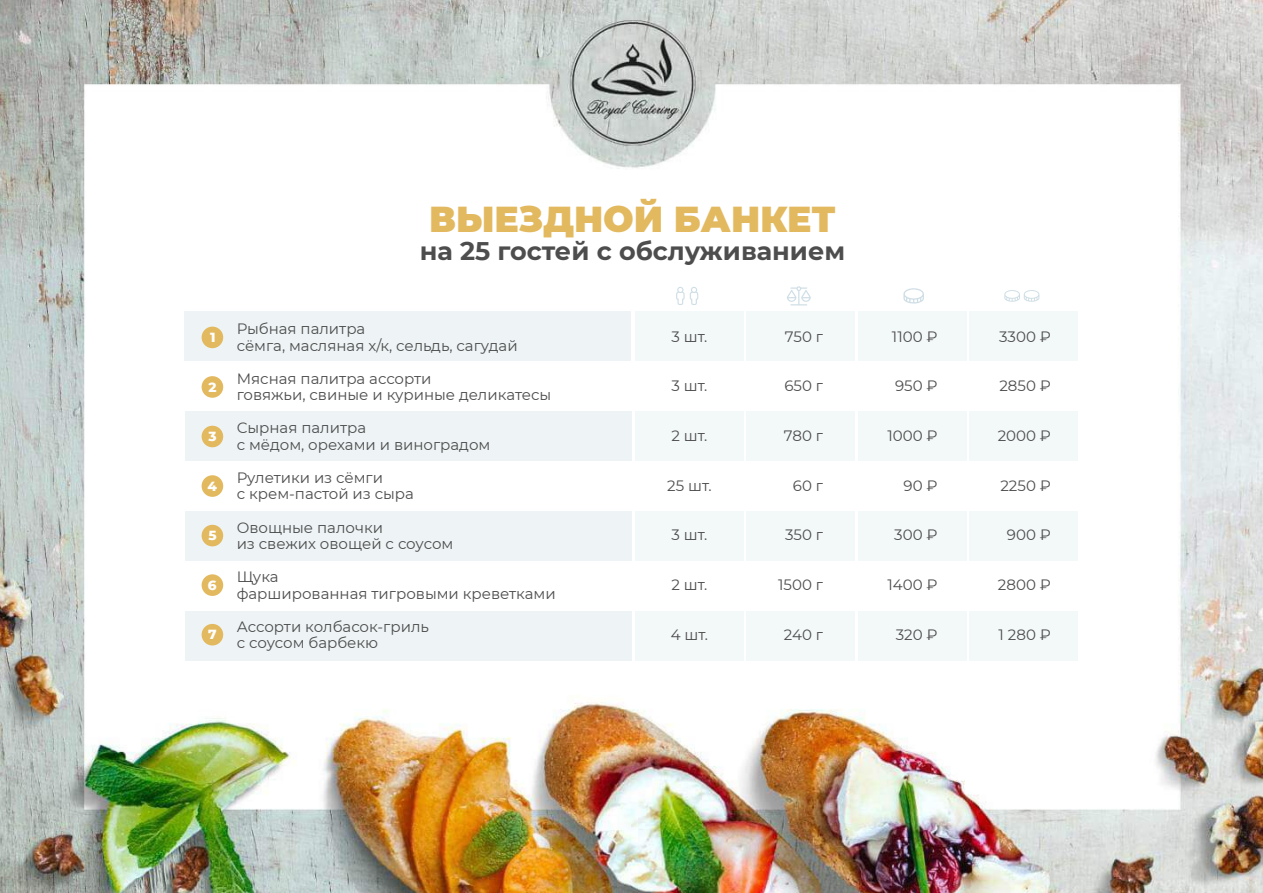
<style>
.page{position:relative;width:1263px;height:893px;background:#fff}
.page>*{position:absolute;margin:0;border:0;box-sizing:border-box;transform-origin:0 0}
.t1{font:900 36px "Montserrat";color:#e3b95f}
.t2{font:700 25.5px "Montserrat";color:#4d4d4d}
.t3{font:15px/16.5px "Montserrat";color:#4d4d4d}
.t4{font:800 13.5px "Montserrat";color:#fff}
</style>
<div class="page">
<img style="left:0;top:0;width:1263px;height:893px">
<svg style="left:903px;top:288px;width:21px;height:16px"></svg>
<svg style="left:786px;top:286px;width:25px;height:20px"></svg>
<div style="left:185px;top:311px;width:446px;height:50px;background:#e8f0f3"></div>
<div style="left:185px;top:411px;width:446px;height:50px;background:#e8f0f3"></div>
<div style="left:185px;top:511px;width:446px;height:50px;background:#e8f0f3"></div>
<div style="left:185px;top:611px;width:446px;height:49px;background:#e8f0f3"></div>
<div style="left:202px;top:327px;width:21px;height:21px;background:#e3b95f;border-radius:50%"></div>
<div style="left:202px;top:376px;width:21px;height:22px;background:#e3b95f;border-radius:50%"></div>
<div style="left:202px;top:475px;width:21px;height:22px;background:#e3b95f;border-radius:50%"></div>
<div style="left:202px;top:525px;width:21px;height:21px;background:#e3b95f;border-radius:50%"></div>
<div style="left:202px;top:574px;width:21px;height:22px;background:#e3b95f;border-radius:50%"></div>
<div style="left:202px;top:624px;width:21px;height:21px;background:#e3b95f;border-radius:50%"></div>
<div style="left:202px;top:426px;width:21px;height:21px;background:#e3b95f;border-radius:50%"></div>
<div style="left:635px;top:611px;width:108px;height:49px;background:#eff5f7"></div>
<div style="left:747px;top:611px;width:108px;height:49px;background:#eff5f7"></div>
<div style="left:858px;top:611px;width:108px;height:49px;background:#eff5f7"></div>
<div style="left:970px;top:611px;width:108px;height:49px;background:#eff5f7"></div>
<div style="left:635px;top:511px;width:108px;height:50px;background:#eff5f7"></div>
<div style="left:747px;top:511px;width:108px;height:50px;background:#eff5f7"></div>
<div style="left:858px;top:511px;width:108px;height:50px;background:#eff5f7"></div>
<div style="left:970px;top:511px;width:108px;height:50px;background:#eff5f7"></div>
<div style="left:635px;top:411px;width:108px;height:50px;background:#eff5f7"></div>
<div style="left:747px;top:411px;width:108px;height:50px;background:#eff5f7"></div>
<div style="left:858px;top:411px;width:108px;height:50px;background:#eff5f7"></div>
<div style="left:970px;top:411px;width:108px;height:50px;background:#eff5f7"></div>
<div style="left:635px;top:311px;width:108px;height:50px;background:#eff5f7"></div>
<div style="left:747px;top:311px;width:108px;height:50px;background:#eff5f7"></div>
<div style="left:858px;top:311px;width:108px;height:50px;background:#eff5f7"></div>
<div style="left:970px;top:311px;width:108px;height:50px;background:#eff5f7"></div>
<svg style="left:1004px;top:290px;width:35px;height:12px"></svg>
<svg style="left:676px;top:286px;width:22px;height:19px"></svg>
<h1 class="t1" style="left:429px;top:197px;width:408px">ВЫЕЗДНОЙ БАНКЕТ</h1>
<h2 class="t2" style="left:420px;top:235px;width:427px">на 25 гостей с обслуживанием</h2>
<p class="t4" style="left:210px;top:329px;width:7px">1</p>
<p class="t4" style="left:209px;top:379px;width:10px">2</p>
<p class="t4" style="left:209px;top:428px;width:10px">3</p>
<p class="t4" style="left:208px;top:478px;width:11px">4</p>
<p class="t4" style="left:208px;top:527px;width:10px">5</p>
<p class="t4" style="left:208px;top:577px;width:10px">6</p>
<p class="t4" style="left:208px;top:626px;width:10px">7</p>
<p class="t3" style="left:237px;top:320px;width:282px">Рыбная палитра<br>сёмга, масляная х/к, сельдь, сагудай</p>
<p class="t3" style="left:237px;top:370px;width:316px">Мясная палитра ассорти<br>говяжьи, свиные и куриные деликатесы</p>
<p class="t3" style="left:237px;top:420px;width:255px">Сырная палитра<br>с мёдом, орехами и виноградом</p>
<p class="t3" style="left:237px;top:469px;width:179px">Рулетики из сёмги<br>с крем-пастой из сыра</p>
<p class="t3" style="left:237px;top:519px;width:218px">Овощные палочки<br>из свежих овощей с соусом</p>
<p class="t3" style="left:237px;top:569px;width:320px">Щука<br>фаршированная тигровыми креветками</p>
<p class="t3" style="left:237px;top:618px;width:194px">Ассорти колбасок-гриль с соусом барбекю</p>
<p class="t3" style="left:671px;top:328px;width:37px">3 шт.</p>
<p class="t3" style="left:671px;top:378px;width:37px">3 шт.</p>
<p class="t3" style="left:671px;top:427px;width:37px">2 шт.</p>
<p class="t3" style="left:667px;top:477px;width:46px">25 шт.</p>
<p class="t3" style="left:671px;top:527px;width:37px">3 шт.</p>
<p class="t3" style="left:671px;top:576px;width:37px">2 шт.</p>
<p class="t3" style="left:671px;top:626px;width:39px">4 шт.</p>
<p class="t3" style="left:785px;top:328px;width:40px">750 г</p>
<p class="t3" style="left:784px;top:378px;width:40px">650 г</p>
<p class="t3" style="left:784px;top:427px;width:41px">780 г</p>
<p class="t3" style="left:793px;top:477px;width:32px">60 г</p>
<p class="t3" style="left:785px;top:527px;width:39px">350 г</p>
<p class="t3" style="left:778px;top:576px;width:46px">1500 г</p>
<p class="t3" style="left:784px;top:626px;width:41px">240 г</p>
<p class="t3" style="left:892px;top:328px;width:47px">1100 ₽</p>
<p class="t3" style="left:895px;top:378px;width:44px">950 ₽</p>
<p class="t3" style="left:887px;top:427px;width:52px">1000 ₽</p>
<p class="t3" style="left:903px;top:477px;width:36px">90 ₽</p>
<p class="t3" style="left:894px;top:527px;width:45px">300 ₽</p>
<p class="t3" style="left:887px;top:576px;width:52px">1400 ₽</p>
<p class="t3" style="left:896px;top:626px;width:43px">320 ₽</p>
<p class="t3" style="left:999px;top:328px;width:53px">3300 ₽</p>
<p class="t3" style="left:999px;top:378px;width:53px">2850 ₽</p>
<p class="t3" style="left:998px;top:427px;width:55px">2000 ₽</p>
<p class="t3" style="left:1000px;top:477px;width:52px">2250 ₽</p>
<p class="t3" style="left:1007px;top:527px;width:46px">900 ₽</p>
<p class="t3" style="left:998px;top:576px;width:54px">2800 ₽</p>
<p class="t3" style="left:998px;top:626px;width:54px">1 280 ₽</p>
</div>
